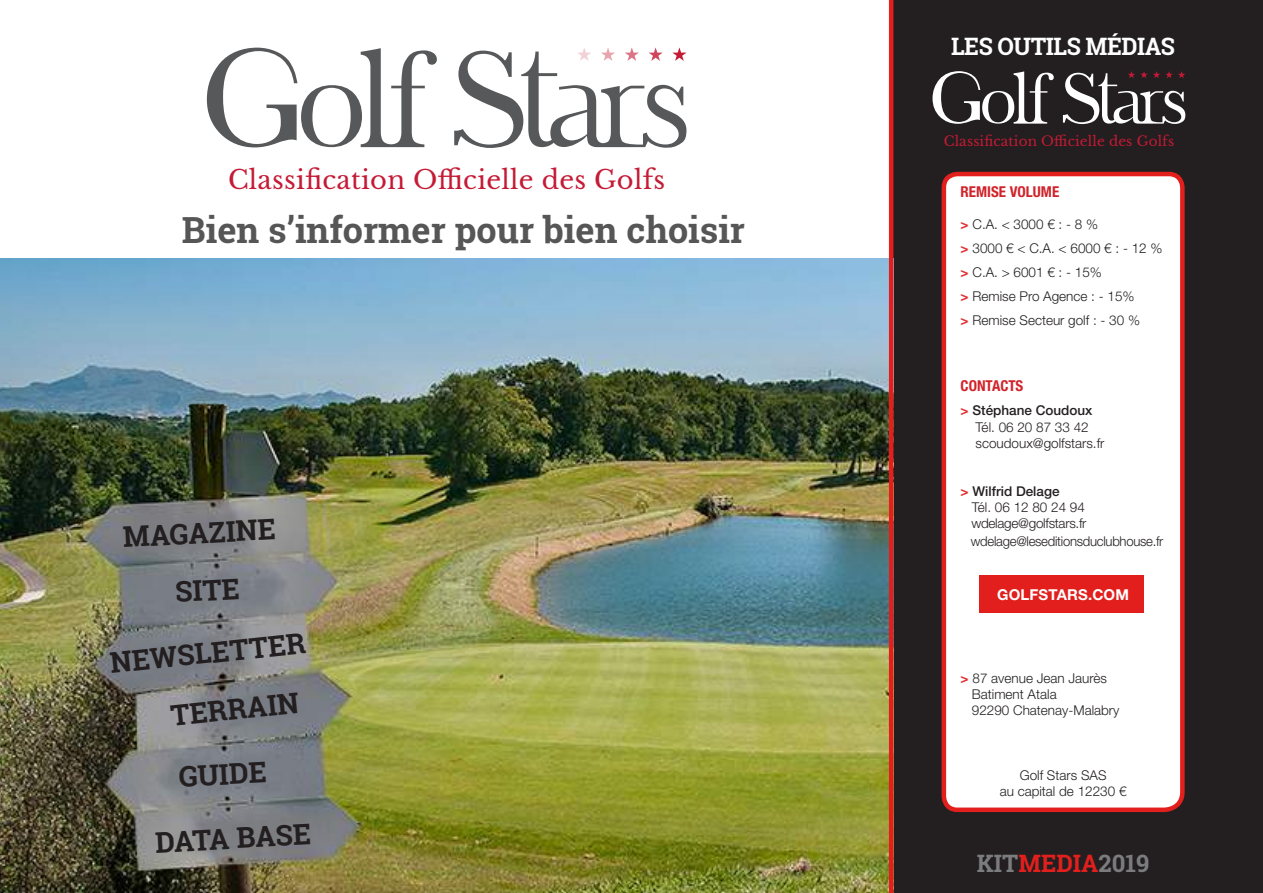
<style>
.page{position:relative;width:1263px;height:893px;background:#fff}
.page>*{position:absolute;margin:0;border:0;box-sizing:border-box;transform-origin:0 0}
.t1{font:700 36px "Roboto Slab";color:#575656}
.t2{font:700 28.5px/57.9px "Roboto Slab";color:#231f20;text-align:center}
.t3{font:25.8px "Libre Baskerville";letter-spacing:.01em;color:#c51a35}
.t4{font:700 24px "Roboto Slab";letter-spacing:-.02em;color:#fff}
.t5{font:700 24px "Roboto Slab";color:#7b7c7e}
.t6{font:700 condensed 15px "Helvetica Neue LT Std";color:#d1232a}
.t7{font:700 15px "Helvetica Neue LT Std";letter-spacing:.01em;color:#fff}
.t8{font:13.65px "Libre Baskerville";letter-spacing:.01em;color:#c51a35}
.t9{font:300 13.5px/16.2px "Helvetica Neue LT Std";color:#231f20}
.t10{font:300 13.5px/16.2px "Helvetica Neue LT Std";letter-spacing:-.02em;color:#231f20}
.s1{font-weight:700;color:#e42c2d}
.s2{font-weight:500}
.s3{color:#e21f1d}
</style>
<div class="page">
<div style="left:890px;top:0;width:373px;height:893px;background:#231f20"></div>
<svg style="left:932px;top:71px;width:122px;height:53px"></svg>
<svg style="left:1063px;top:71px;width:122px;height:53px"></svg>
<img style="left:0;top:258px;width:889px;height:635px">
<div style="left:941px;top:171px;width:244px;height:641px;background:#fff"></div>
<svg style="left:207px;top:48px;width:230px;height:99px"></svg>
<svg style="left:454px;top:48px;width:232px;height:100px"></svg>
<div style="left:979px;top:575px;width:165px;height:38px;background:#e21f1d"></div>
<hr style="left:889px;top:0;width:4px;height:893px;background:#e21f1d">
<h3 class="t3" style="left:228px;top:164px;width:439px">Classification Officielle des Golfs</h3>
<h1 class="t1" style="left:182px;top:205px;width:565px">Bien s’informer pour bien choisir</h1>
<h2 class="t2" style="left:122px;top:507px;width:154px;rotate:-3deg">MAGAZINE<br>SITE</h2>
<h2 class="t2" style="left:107px;top:634px;width:198px;rotate:-6deg">NEWSLETTER</h2>
<h2 class="t2" style="left:168px;top:687px;width:130px;rotate:-6deg">TERRAIN</h2>
<h2 class="t2" style="left:177px;top:747px;width:90px;rotate:-3deg">GUIDE</h2>
<h2 class="t2" style="left:154px;top:813px;width:158px;rotate:-3deg">DATA BASE</h2>
<h3 class="t4" style="left:951px;top:30px;width:225px">LES OUTILS MÉDIAS</h3>
<p class="t8" style="left:944px;top:133px;width:232px">Classification Officielle des Golfs</p>
<p class="t6" style="left:961px;top:183px;width:100px">REMISE VOLUME</p>
<p class="t9" style="left:961px;top:212px;width:203px;line-height:24px"><span class="s1">&gt;</span> C.A. &lt; 3000 € : - 8 %<br><span class="s1">&gt;</span> 3000 € &lt; C.A. &lt; 6000 € : - 12 % <span class="s1">&gt;</span> C.A. &gt; 6001 € : - 15%<br><span class="s1">&gt;</span> Remise Pro Agence : - 15%<br><span class="s1">&gt;</span> Remise Secteur golf : - 30 %</p>
<p class="t6" style="left:961px;top:377px;width:64px">CONTACTS</p>
<p class="t9" style="left:976px;top:402px;width:130px;text-indent:-15px"><span class="s1">&gt;</span> <span class="s2">Stéphane Coudoux<br></span>Tél. 06 20 87 33 42 scoudoux@golfstars.fr</p>
<p class="t10" style="left:971px;top:483px;width:117px;text-indent:-11px"><span class="s1">&gt;</span> <span class="s2">Wilfrid Delage<br></span>Tél. 06 12 80 24 94 wdelage@golfstars.fr</p>
<p class="t10" style="left:971px;top:533px;width:194px">wdelage@leseditionsduclubhouse.fr</p>
<p class="t7" style="left:997px;top:586px;width:133px">GOLFSTARS.COM</p>
<p class="t9" style="left:972px;top:670px;width:149px;text-indent:-11px"><span class="s1">&gt;</span> 87 avenue Jean Jaurès<br>Batiment Atala<br>92290 Chatenay-Malabry</p>
<p class="t9" style="left:1000px;top:767px;width:128px;text-align:center">Golf Stars SAS<br>au capital de 12230 €</p>
<h3 class="t5" style="left:977px;top:847px;width:174px">KIT<span class="s3">MEDIA</span>2019</h3>
</div>
